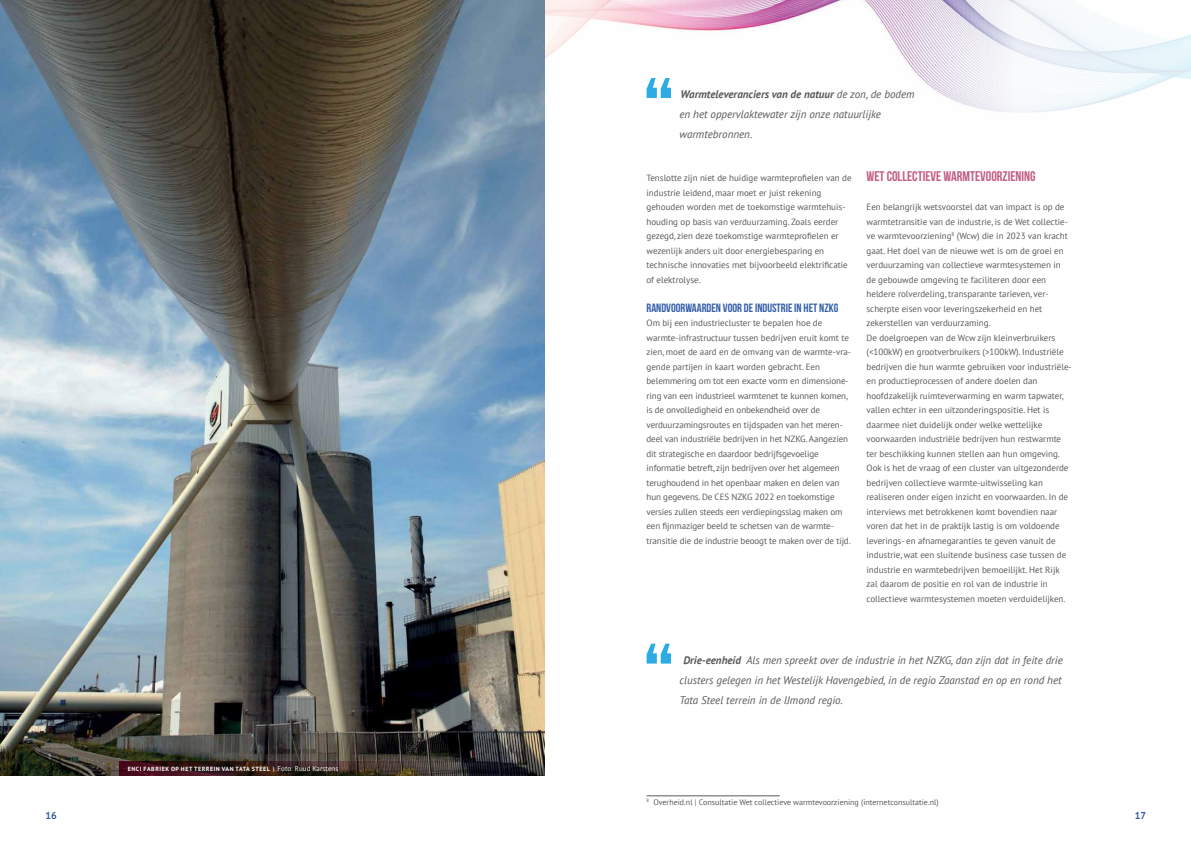
<style>
.page{position:relative;width:1191px;height:842px;background:#fff}
.page>*{position:absolute;margin:0;border:0;box-sizing:border-box;transform-origin:0 0}
.t1{font:14px "Bebas Neue";color:#c25c83}
.t2{font:12px "Bebas Neue";color:#325ca8}
.t3{font:italic 11px/20px "PT Sans";color:#58595b}
.t4{font:700 10px "PT Sans";color:#325ca8}
.t5{font:9px/14.5px "PT Sans";color:#58595b}
.t6{font:8px "PT Sans";color:#58595b}
.t7{font:700 6px "PT Sans";letter-spacing:.09em;color:#fff}
.s1{font-weight:700}
.s2{font-weight:400;font-size:7px}
</style>
<div class="page">
<img style="left:775px;top:0;width:138px;height:71px">
<svg style="left:913px;top:0;width:278px;height:113px"></svg>
<svg style="left:544px;top:0;width:231px;height:189px"></svg>
<img style="left:0;top:0;width:544px;height:776px">
<svg style="left:119px;top:761px;width:327px;height:15px;background:#3c2421"></svg>
<svg style="left:646px;top:78px;width:25px;height:20px"></svg>
<svg style="left:646px;top:644px;width:25px;height:20px"></svg>
<hr style="left:646px;top:795px;width:133px;height:1px;background:#58595b">
<p class="t3" style="left:679px;top:84px;width:237px"><span class="s1">Warmteleveranciers van de natuur</span> de zon, de bodem en het oppervlaktewater zijn onze natuurlijke warmtebronnen.</p>
<p class="t5" style="left:646px;top:170px;width:206px">Tenslotte zijn niet de huidige warmteprofielen van de industrie leidend, maar moet er juist rekening gehouden worden met de toekomstige warmtehuis&shy;houding op basis van verduurzaming. Zoals eerder gezegd, zien deze toekomstige warmteprofielen er wezenlijk anders uit door energiebesparing en technische innovaties met bijvoorbeeld elektrificatie of elektrolyse.</p>
<h2 class="t2" style="left:646px;top:301px;width:193px">RANDVOORWAARDEN VOOR DE INDUSTRIE IN HET NZKG</h2>
<p class="t5" style="left:646px;top:315px;width:206px">Om bij een industriecluster te bepalen hoe de warmte-infrastructuur tussen bedrijven eruit komt te zien, moet de aard en de omvang van de warmte-vra&shy;gende partijen in kaart worden gebracht. Een belemmering om tot een exacte vorm en dimensione&shy;ring van een industrieel warmtenet te kunnen komen, is de onvolledigheid en onbekendheid over de verduurzamingsroutes en tijdspaden van het meren&shy;deel van industriële bedrijven in het NZKG. Aangezien dit strategische en daardoor bedrijfsgevoelige informatie betreft, zijn bedrijven over het algemeen terughoudend in het openbaar maken en delen van hun gegevens. De CES NZKG 2022 en toekomstige versies zullen steeds een verdiepingsslag maken om een fijnmaziger beeld te schetsen van de warmte&shy;transitie die de industrie beoogt te maken over de tijd.</p>
<h1 class="t1" style="left:866px;top:168px;width:171px">WET COLLECTIEVE WARMTEVOORZIENING</h1>
<p class="t5" style="left:866px;top:199px;width:206px">Een belangrijk wetsvoorstel dat van impact is op de warmtetransitie van de industrie, is de Wet collectie&shy;ve warmtevoorziening<sup>8</sup> (Wcw) die in 2023 van kracht gaat. Het doel van de nieuwe wet is om de groei en verduurzaming van collectieve warmtesystemen in de gebouwde omgeving te faciliteren door een heldere rolverdeling, transparante tarieven, ver&shy;scherpte eisen voor leveringszekerheid en het zekerstellen van verduurzaming.<br>De doelgroepen van de Wcw zijn kleinverbruikers (&lt;100kW) en grootverbruikers (&gt;100kW). Industriële bedrijven die hun warmte gebruiken voor industriële&shy;en productieprocessen of andere doelen dan hoofdzakelijk ruimteverwarming en warm tapwater, vallen echter in een uitzonderingspositie. Het is daarmee niet duidelijk onder welke wettelijke voorwaarden industriële bedrijven hun restwarmte ter beschikking kunnen stellen aan hun omgeving.<br>Ook is het de vraag of een cluster van uitgezonderde bedrijven collectieve warmte-uitwisseling kan realiseren onder eigen inzicht en voorwaarden. In de interviews met betrokkenen komt bovendien naar voren dat het in de praktijk lastig is om voldoende leverings- en afnamegaranties te geven vanuit de industrie, wat een sluitende business case tussen de industrie en warmtebedrijven bemoeilijkt. Het Rijk zal daarom de positie en rol van de industrie in collectieve warmtesystemen moeten verduidelijken.</p>
<p class="t7" style="left:128px;top:764px;width:212px">ENCI FABRIEK OP HET TERREIN VAN TATA STEEL | <span class="s2">Foto: Ruud Karstens</span></p>
<p class="t3" style="left:679px;top:649px;width:385px;text-align:justify;text-indent:4px"><span class="s1">Drie-eenheid</span> Als men spreekt over de industrie in het NZKG, dan zijn dat in feite drie clusters gelegen in het Westelijk Havengebied, in de regio Zaanstad en op en rond het Tata Steel terrein in de IJmond regio.</p>
<p class="t6" style="left:646px;top:797px;width:293px"><sup>8</sup> Overheid.nl | Consultatie Wet collectieve warmtevoorziening (internetconsultatie.nl)</p>
<p class="t4" style="left:45px;top:809px;width:13px">16</p>
<p class="t4" style="left:1134px;top:809px;width:13px">17</p>
</div>
